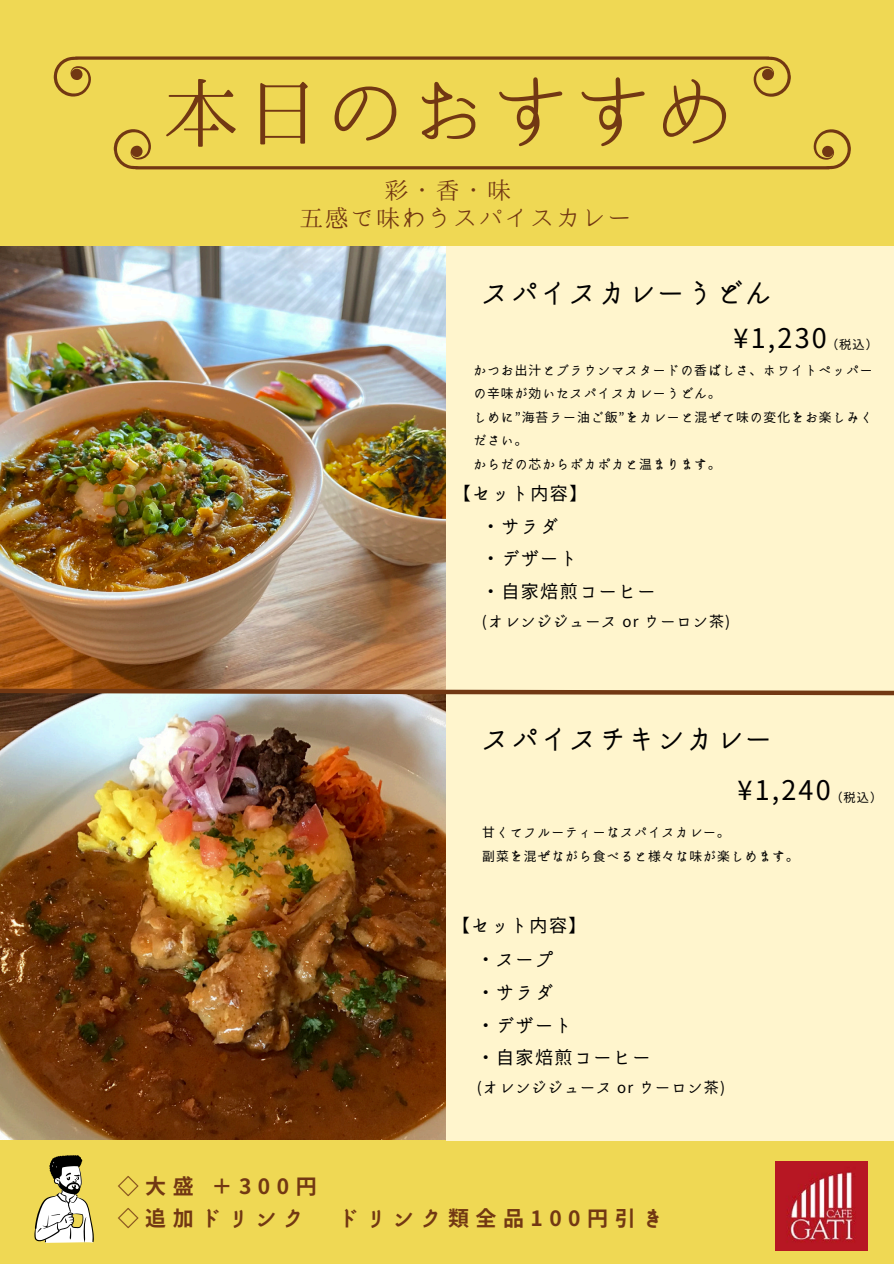
<style>
.page{position:relative;width:894px;height:1264px;background:#fff}
.page>*{position:absolute;margin:0;border:0;box-sizing:border-box;transform-origin:0 0}
.t1{font:76.95px "Harenosora Mincho";letter-spacing:.07em;color:#723813}
.t2{font:27px "irohakaku C";letter-spacing:.08em;color:#000}
.t3{font:24px "Harenosora Mincho";letter-spacing:.07em;color:#723813}
.t4{font:700 21px "irohakaku C";letter-spacing:.31em;color:#723813}
.t5{font:18px/32.7px "irohakaku C";letter-spacing:.08em;color:#000}
.t6{font:15px "irohakaku C";letter-spacing:.08em;color:#000}
.t7{font:12.75px/23.4px "irohakaku C";letter-spacing:.08em;color:#000}
.t8{font:12.3px "irohakaku C";color:#000}
</style>
<div class="page">
<div style="left:0;top:0;width:893px;height:1263px;background:#efd854"></div>
<img style="left:0;top:246px;width:446px;height:440px">
<img style="left:0;top:697px;width:446px;height:442px">
<div style="left:446px;top:693px;width:447px;height:447px;background:#fff5cd"></div>
<img style="left:775px;top:1161px;width:92px;height:89px">
<svg style="left:54px;top:56px;width:736px;height:41px"></svg>
<svg style="left:114px;top:129px;width:736px;height:40px"></svg>
<svg style="left:34px;top:1155px;width:60px;height:87px"></svg>
<div style="left:446px;top:246px;width:447px;height:446px;background:#fff5cd"></div>
<svg style="left:0;top:686px;width:893px;height:11px"></svg>
<p class="t1" style="left:162px;top:73px;width:572px">本日のおすすめ</p>
<h1 class="t3" style="left:384px;top:177px;width:128px">彩・香・味</h1>
<h3 class="t3" style="left:299px;top:205px;width:334px">五感で味わうスパイスカレー</h3>
<p class="t2" style="left:482px;top:274px;width:291px">スパイスカレーうどん</p>
<h2 class="t2" style="left:733px;top:318px;width:95px">¥1,230</h2>
<p class="t8" style="left:825px;top:335px;width:53px">（税込）</p>
<h5 class="t7" style="left:473px;top:358px;width:401px">かつお出汁とブラウンマスタードの香ばしさ、ホワイトペッパーの辛味が効いたスパイスカレーうどん。</h5>
<h6 class="t7" style="left:473px;top:405px;width:401px">しめに”海苔ラー油ご飯”をカレーと混ぜて味の変化をお楽しみください。</h6>
<p class="t7" style="left:473px;top:452px;width:249px">からだの芯からポカポカと温まります。</p>
<h2 class="t5" style="left:452px;top:477px;width:136px">【セット内容】</h2>
<p class="t5" style="left:482px;top:509px;width:175px">・サラダ<br>・デザート<br>・自家焙煎コーヒー</p>
<p class="t6" style="left:482px;top:611px;width:250px">(オレンジジュース or ウーロン茶)</p>
<h2 class="t2" style="left:482px;top:719px;width:291px">スパイスチキンカレー</h2>
<p class="t2" style="left:737px;top:771px;width:95px">¥1,240</p>
<p class="t7" style="left:482px;top:820px;width:249px">甘くてフルーティーなスパイスカレー。</p>
<h2 class="t7" style="left:482px;top:844px;width:318px">副菜を混ぜながら食べると様々な味が楽しめます。</h2>
<p class="t8" style="left:830px;top:788px;width:53px">（税込）</p>
<p class="t5" style="left:451px;top:909px;width:136px">【セット内容】</p>
<p class="t5" style="left:476px;top:943px;width:175px">・スープ<br>・サラダ<br>・デザート<br>・自家焙煎コーヒー</p>
<p class="t6" style="left:476px;top:1077px;width:250px">(オレンジジュース or ウーロン茶)</p>
<p class="t4" style="left:118px;top:1171px;width:200px">◇大盛 ＋300円</p>
<h3 class="t4" style="left:118px;top:1203px;width:547px">◇追加ドリンク　ドリンク類全品100円引き</h3>
</div>
